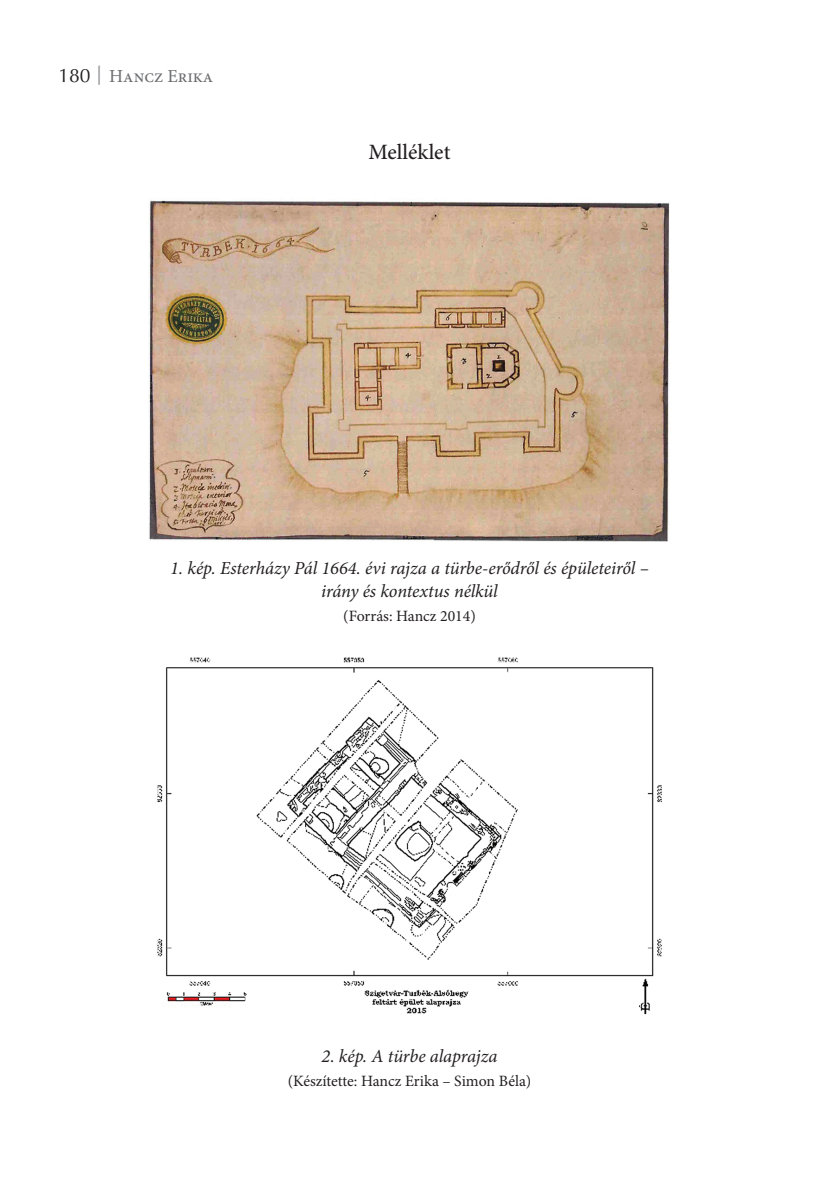
<style>
.page{position:relative;width:834px;height:1181px;background:#fff}
.page>*{position:absolute;margin:0;border:0;box-sizing:border-box;transform-origin:0 0}
.t1{font:500 21.88px "Minion Pro";color:#231f20}
.t2{font:italic 18.38px/22.8px "Minion Pro";letter-spacing:-.01em;color:#231f20;text-align:center}
.t3{font:18.38px "Minion Pro";color:#6c6d70}
.t4{font:15.75px "Minion Pro";letter-spacing:-.005em;color:#231f20}
.s1{font-family:"Optima LT HU";font-size:19.25px;color:#231f20}
.s2{font-family:"Bookman Old Style";font-size:15.75px;color:#939598}
</style>
<div class="page">
<img style="left:148px;top:200px;width:522px;height:341px">
<img style="left:156px;top:657px;width:506px;height:358px">
<p class="t3" style="left:58px;top:64px;width:156px"><span class="s1">180</span> <span class="s2">│</span> Hancz Erika</p>
<p class="t1" style="left:368px;top:137px;width:83px">Melléklet</p>
<p class="t2" style="left:170px;top:556px;width:480px">1. kép. Esterházy Pál 1664. évi rajza a türbe-erődről és épületeiről – irány és kontextus nélkül</p>
<p class="t4" style="left:343px;top:605px;width:134px">(Forrás: Hancz 2014)</p>
<p class="t2" style="left:321px;top:1044px;width:177px">2. kép. A türbe alaprajza</p>
<p class="t4" style="left:287px;top:1070px;width:245px">(Készítette: Hancz Erika – Simon Béla)</p>
</div>
